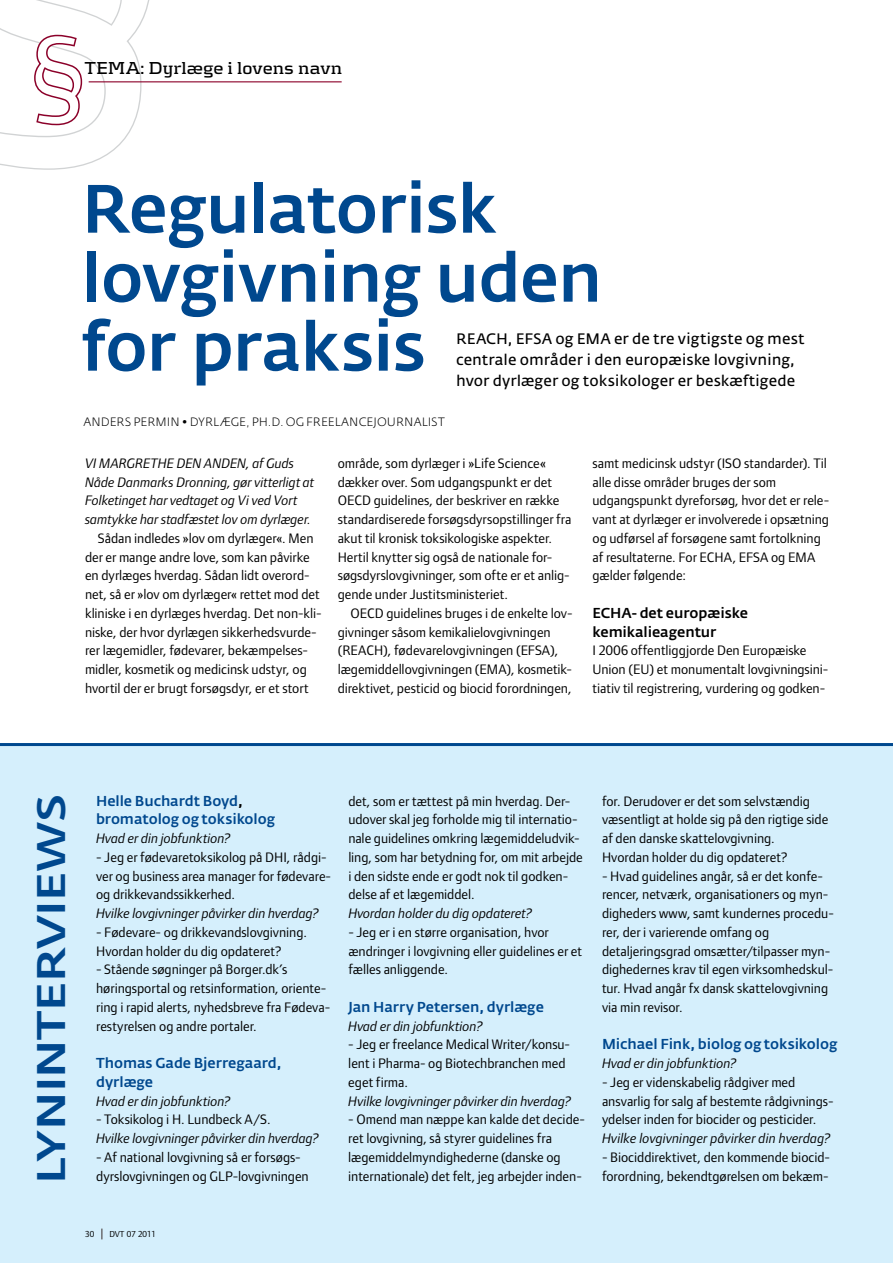
<style>
.page{position:relative;width:893px;height:1263px;background:#fff}
.page>*{position:absolute;margin:0;border:0;box-sizing:border-box;transform-origin:0 0}
.t1{font:108px "Foundry Form Sans";color:#fff}
.t2{font:500 67.5px/69px "Fedra Sans Alt";letter-spacing:-.02em;color:#00488e}
.t3{font:500 39.6px "Fedra Sans Alt";letter-spacing:-.015em;color:#00488e;scale:1.22 1}
.t4{font:700 18px "Kontrapunkt";color:#000}
.t5{font:15px/21px "Fedra Sans Alt";color:#000}
.t6{font:14.25px/18.8px "Foundry Form Sans";letter-spacing:-.005em;color:#000}
.t7{font:italic 14.25px/18.8px "Foundry Form Sans";letter-spacing:-.005em;color:#000}
.t8{font:500 14.25px/18.8px "Fedra Sans Alt";letter-spacing:-.005em;color:#00488e}
.t9{font:500 14.25px/18.8px "Fedra Sans Alt";letter-spacing:-.01em;color:#000}
.t10{font:300 12px "Fedra Sans Alt";letter-spacing:.005em;color:#000}
.t11{font:9px "Foundry Form Sans";color:#000}
.s1{color:#000}
</style>
<div class="page">
<div style="left:0;top:743px;width:893px;height:520px;background:#d5effc"></div>
<hr style="left:0;top:743px;width:893px;height:3px;background:#00488e">
<svg style="left:101px;top:1228px;width:2px;height:11px"></svg>
<hr style="left:89px;top:81px;width:253px;height:1px;background:#8b0029">
<svg style="left:0;top:0;width:153px;height:170px"></svg>
<h1 class="t1" style="left:31px;top:13px;width:55px">§</h1>
<p class="t4" style="left:85px;top:57px;width:259px">temA: dyrlæge i lovens navn</p>
<h2 class="t2" style="left:82px;top:176px;width:522px">Regulatorisk lovgivning uden for praksis</h2>
<p class="t5" style="left:456px;top:328px;width:350px">REACH, EFSA og EMA er de tre vigtigste og mest centrale områder i den europæiske lovgivning, hvor dyrlæger og toksikologer er beskæftigede</p>
<p class="t10" style="left:83px;top:416px;width:363px">ANDERS PERMIN • DYRLÆGE, PH.D. OG FREELANCEJOURNALIST</p>
<p class="t7" style="left:85px;top:454px;width:231px">VI MARGRETHE DEN ANDEN, af Guds Nåde Danmarks Dronning, gør vitterligt at Folketinget har vedtaget og Vi ved Vort samtykke har stadfæstet lov om dyrlæger.</p>
<p class="t6" style="left:85px;top:529px;width:238px;text-indent:13px">Sådan indledes »lov om dyrlæger«. Men der er mange andre love, som kan påvirke en dyrlæges hverdag. Sådan lidt overord&shy;net, så er »lov om dyrlæger« rettet mod det kliniske i en dyrlæges hverdag. Det non-kli&shy;niske, der hvor dyrlægen sikkerhedsvurde&shy;rer lægemidler, fødevarer, bekæmpelses&shy;midler, kosmetik og medicinsk udstyr, og hvortil der er brugt forsøgsdyr, er et stort</p>
<p class="t6" style="left:338px;top:454px;width:235px">område, som dyrlæger i »Life Science« dækker over. Som udgangspunkt er det OECD guidelines, der beskriver en række standardiserede forsøgsdyrsopstillinger fra akut til kronisk toksikologiske aspekter.<br>Hertil knytter sig også de nationale for&shy;søgsdyrslovgivninger, som ofte er et anlig&shy;gende under Justitsministeriet.</p>
<p class="t6" style="left:338px;top:604px;width:236px;text-indent:13px">OECD guidelines bruges i de enkelte lov&shy;givninger såsom kemikalielovgivningen (REACH), fødevarelovgivningen (EFSA), lægemiddellovgivningen (EMA), kosmetik&shy;direktivet, pesticid og biocid forordningen,</p>
<p class="t6" style="left:592px;top:454px;width:238px">samt medicinsk udstyr (ISO standarder). Til alle disse områder bruges der som udgangspunkt dyreforsøg, hvor det er rele&shy;vant at dyrlæger er involverede i opsætning og udførsel af forsøgene samt fortolkning af resultaterne. For ECHA, EFSA og EMA gælder følgende:</p>
<p class="t9" style="left:592px;top:604px;width:157px">EchA- det europæiske kemikalieagentur</p>
<p class="t6" style="left:592px;top:641px;width:237px">I 2006 offentliggjorde Den Europæiske<br>Union (EU) et monumentalt lovgivningsini&shy;tiativ til registrering, vurdering og godken-</p>
<h3 class="t3" style="left:28px;top:1184px;width:321px;rotate:-90deg">lyNINTERvIEWS</h3>
<p class="t8" style="left:96px;top:791px;width:180px">helle Buchardt Boyd<span class="s1">, </span>bromatolog og toksikolog</p>
<p class="t7" style="left:96px;top:829px;width:136px">Hvad er din jobfunktion?</p>
<p class="t6" style="left:96px;top:847px;width:237px">- Jeg er fødevaretoksikolog på DHI, rådgi&shy;ver og business area manager for fødevare&shy;og drikkevandssikkerhed.</p>
<p class="t7" style="left:96px;top:904px;width:224px">Hvilke lovgivninger påvirker din hverdag?</p>
<p class="t6" style="left:96px;top:922px;width:212px">- Fødevare- og drikkevandslovgivning.<br>Hvordan holder du dig opdateret?</p>
<p class="t6" style="left:96px;top:960px;width:236px">- Stående søgninger på Borger.dk’s høringsportal og retsinformation, oriente&shy;ring i rapid alerts, nyhedsbreve fra Fødeva&shy;restyrelsen og andre portaler.</p>
<p class="t8" style="left:96px;top:1054px;width:187px">Thomas gade Bjerregaard, dyrlæge</p>
<p class="t7" style="left:96px;top:1091px;width:136px">Hvad er din jobfunktion?</p>
<p class="t6" style="left:96px;top:1110px;width:176px">- Toksikolog i H. Lundbeck A/S.</p>
<p class="t7" style="left:96px;top:1129px;width:224px">Hvilke lovgivninger påvirker din hverdag?</p>
<p class="t6" style="left:96px;top:1147px;width:214px">- Af national lovgivning så er forsøgs&shy;dyrslovgivningen og GLP-lovgivningen</p>
<p class="t6" style="left:348px;top:791px;width:236px">det, som er tættest på min hverdag. Der&shy;udover skal jeg forholde mig til internatio&shy;nale guidelines omkring lægemiddeludvik&shy;ling, som har betydning for, om mit arbejde i den sidste ende er godt nok til godken&shy;delse af et lægemiddel.</p>
<p class="t7" style="left:348px;top:904px;width:186px">Hvordan holder du dig opdateret?</p>
<p class="t6" style="left:348px;top:922px;width:235px">- Jeg er i en større organisation, hvor ændringer i lovgivning eller guidelines er et fælles anliggende.</p>
<p class="t8" style="left:348px;top:998px;width:197px">jan harry petersen, dyrlæge</p>
<p class="t7" style="left:348px;top:1016px;width:136px">Hvad er din jobfunktion?</p>
<p class="t6" style="left:348px;top:1035px;width:223px">- Jeg er freelance Medical Writer/konsu&shy;lent i Pharma- og Biotechbranchen med eget firma.</p>
<p class="t7" style="left:348px;top:1091px;width:224px">Hvilke lovgivninger påvirker din hverdag?</p>
<p class="t6" style="left:348px;top:1110px;width:238px">- Omend man næppe kan kalde det decide&shy;ret lovgivning, så styrer guidelines fra lægemiddelmyndighederne (danske og internationale) det felt, jeg arbejder inden-</p>
<p class="t6" style="left:602px;top:791px;width:228px">for. Derudover er det som selvstændig væsentligt at holde sig på den rigtige side af den danske skattelovgivning.<br>Hvordan holder du dig opdateret?</p>
<p class="t6" style="left:602px;top:866px;width:233px">- Hvad guidelines angår, så er det konfe&shy;rencer, netværk, organisationers og myn&shy;digheders www, samt kundernes procedu&shy;rer, der i varierende omfang og detaljeringsgrad omsætter/tilpasser myn&shy;dighedernes krav til egen virksomhedskul&shy;tur. Hvad angår fx dansk skattelovgivning via min revisor.</p>
<p class="t8" style="left:602px;top:1035px;width:237px">michael Fink, biolog og toksikolog</p>
<p class="t7" style="left:602px;top:1054px;width:136px">Hvad er din jobfunktion?</p>
<p class="t6" style="left:602px;top:1073px;width:233px">- Jeg er videnskabelig rådgiver med ansvarlig for salg af bestemte rådgivnings&shy;ydelser inden for biocider og pesticider.</p>
<p class="t7" style="left:602px;top:1129px;width:230px">Hvilke lovgivninger påvirker din hverdag?</p>
<p class="t6" style="left:602px;top:1148px;width:230px">- Biociddirektivet, den kommende biocid-</p>
<p class="t6" style="left:602px;top:1166px;width:228px">forordning, bekendtgørelsen om bekæm-</p>
<p class="t11" style="left:85px;top:1229px;width:11px">30</p>
<p class="t11" style="left:109px;top:1229px;width:48px">DVT 07 2011</p>
</div>
